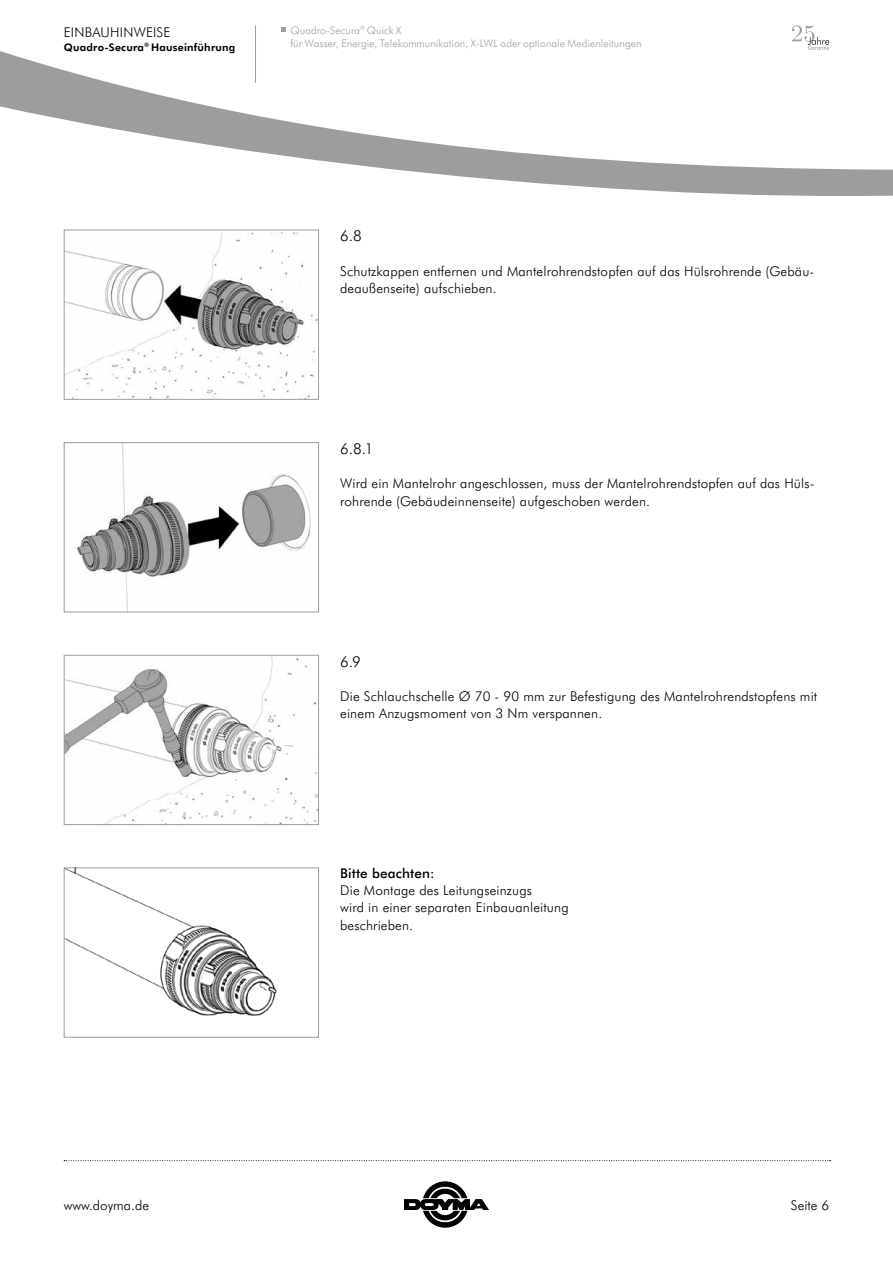
<style>
.page{position:relative;width:893px;height:1263px;background:#fff}
.page>*{position:absolute;margin:0;border:0;box-sizing:border-box;transform-origin:0 0}
.t1{font:300 15px "Futura BT";color:#000}
.t2{font:300 13.5px/17.2px "Futura BT";letter-spacing:.01em;color:#000}
.t3{font:500 13.5px "Futura BT";letter-spacing:.01em;color:#000}
.t4{font:300 10.5px/13.5px "Futura BT";letter-spacing:.005em;color:#9d9d9d}
.t5{font:700 10.5px "Futura BT";letter-spacing:.02em;color:#000}
</style>
<div class="page">
<img style="left:66px;top:869px;width:211px;height:147px">
<div style="left:64px;top:867px;width:255px;height:170px;border:1px solid #9d9d9d"></div>
<img style="left:66px;top:657px;width:251px;height:166px">
<div style="left:64px;top:655px;width:255px;height:170px;border:1px solid #9d9d9d"></div>
<img style="left:77px;top:444px;width:234px;height:166px">
<div style="left:64px;top:442px;width:255px;height:170px;border:1px solid #9d9d9d"></div>
<img style="left:66px;top:232px;width:251px;height:166px">
<div style="left:64px;top:230px;width:255px;height:170px;border:1px solid #9d9d9d"></div>
<svg style="left:0;top:25px;width:893px;height:171px"></svg>
<hr style="left:255px;top:26px;width:1px;height:57px;background:#9d9d9d">
<svg style="left:404px;top:1181px;width:85px;height:47px"></svg>
<svg style="left:281px;top:28px;width:5px;height:4px"></svg>
<svg style="left:64px;top:1160px;width:767px;height:1px"></svg>
<p class="t2" style="left:64px;top:23px;width:108px">EINBAUHINWEISE</p>
<p class="t5" style="left:64px;top:40px;width:173px">Quadro-Secura<sup>®</sup> Hauseinführung</p>
<p class="t4" style="left:290px;top:23px;width:353px">Quadro-Secura<sup>®</sup> Quick X<br>für Wasser, Energie, Telekommunikation, X-LWL oder optionale Medienleitungen</p>
<p class="t1" style="left:340px;top:226px;width:23px">6.8</p>
<p class="t2" style="left:340px;top:262px;width:476px">Schutzkappen entfernen und Mantelrohrendstopfen auf das Hülsrohrende (Gebäu&shy;deaußenseite) aufschieben.</p>
<p class="t1" style="left:340px;top:438px;width:35px">6.8.1</p>
<p class="t2" style="left:340px;top:474px;width:476px">Wird ein Mantelrohr angeschlossen, muss der Mantelrohrendstopfen auf das Hüls&shy;rohrende (Gebäudeinnenseite) aufgeschoben werden.</p>
<p class="t1" style="left:340px;top:651px;width:22px">6.9</p>
<p class="t2" style="left:340px;top:687px;width:479px">Die Schlauchschelle Ø 70 - 90 mm zur Befestigung des Mantelrohrendstopfens mit einem Anzugsmoment von 3 Nm verspannen.</p>
<p class="t3" style="left:340px;top:864px;width:96px">Bitte beachten:</p>
<p class="t2" style="left:340px;top:881px;width:230px">Die Montage des Leitungseinzugs<br>wird in einer separaten Einbauanleitung beschrieben.</p>
<p class="t2" style="left:64px;top:1196px;width:87px">www.doyma.de</p>
<p class="t2" style="left:791px;top:1196px;width:40px">Seite 6</p>
</div>
